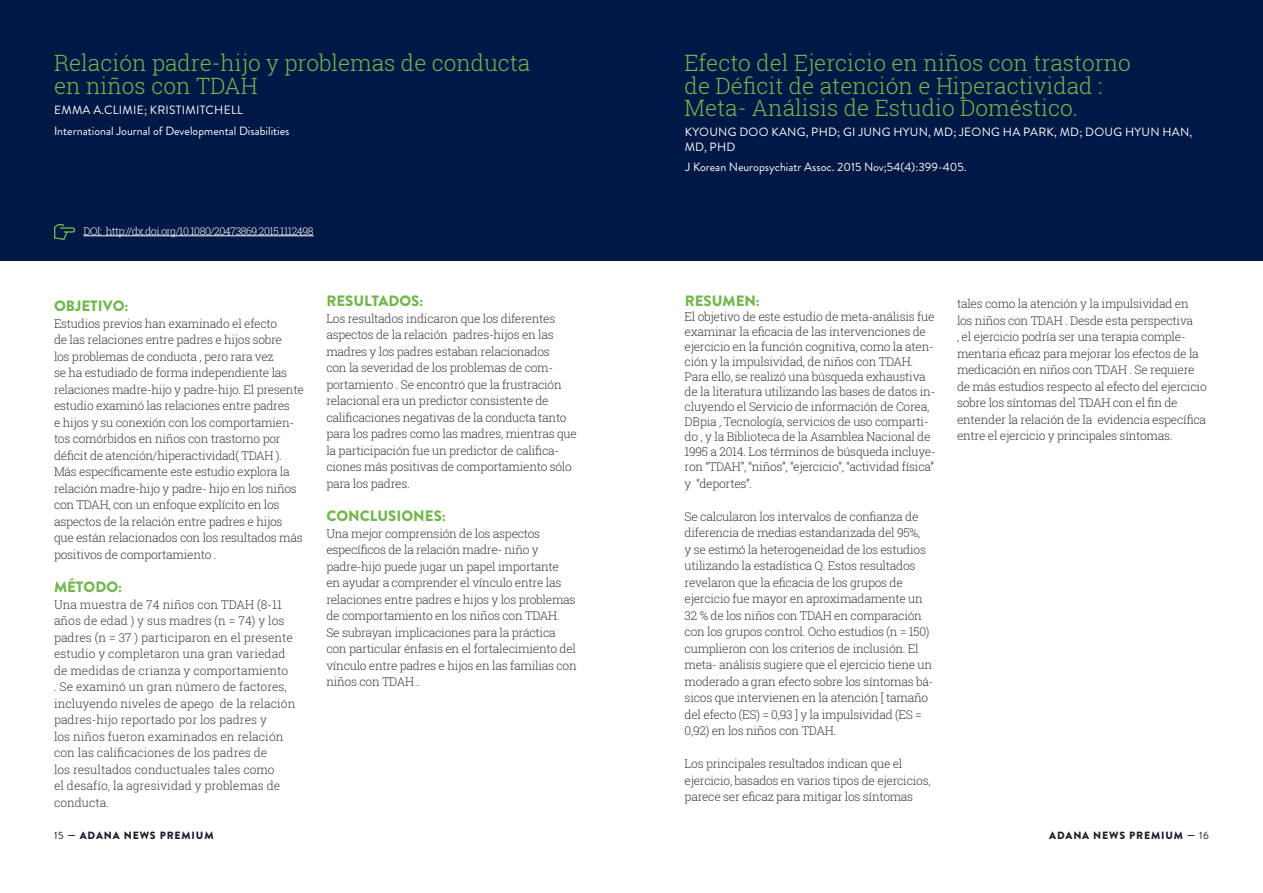
<style>
.page{position:relative;width:1263px;height:893px;background:#fff}
.page>*{position:absolute;margin:0;border:0;box-sizing:border-box;transform-origin:0 0}
.t1{font:300 22.5px/22.5px "Roboto Slab";color:#73b74f}
.t2{font:900 15px "Brandon Grotesque";color:#73b74f}
.t3{font:300 12px/16.5px "Roboto Slab";letter-spacing:-.025em;color:#3c3c3b}
.t4{font:300 12px/16.5px "Roboto Slab";color:#3c3c3b}
.t5{font:12px "Brandon Grotesque";color:#fff}
.t6{font:12px/15px "Brandon Grotesque";letter-spacing:.02em;color:#fff}
.t7{font:300 10.5px "Roboto Slab";letter-spacing:-.045em;color:#fff}
.t8{font:900 10.5px "Brandon Grotesque";letter-spacing:.08em;color:#151d28}
.s1{font-weight:400}
</style>
<div class="page">
<div style="left:0;top:0;width:1263px;height:260px;background:#001845"></div>
<hr style="left:84px;top:236px;width:230px;height:1px;background:#fff">
<svg style="left:54px;top:224px;width:22px;height:16px"></svg>
<h1 class="t1" style="left:54px;top:51px;width:478px">Relación padre-hijo y problemas de conducta en niños con TDAH</h1>
<h1 class="t1" style="left:685px;top:51px;width:448px">Efecto del Ejercicio en niños con trastorno de Déficit de atención e Hiperactividad :</h1>
<p class="t6" style="left:54px;top:102px;width:190px">EMMA A.CLIMIE; KRISTIMITCHELL</p>
<h1 class="t1" style="left:685px;top:96px;width:395px">Meta- Análisis de Estudio Doméstico.</h1>
<p class="t6" style="left:685px;top:125px;width:509px">KYOUNG DOO KANG, PHD; GI JUNG HYUN, MD; JEONG HA PARK, MD; DOUG HYUN HAN,<br>MD, PHD</p>
<p class="t5" style="left:54px;top:122px;width:237px">International Journal of Developmental Disabilities</p>
<p class="t7" style="left:84px;top:224px;width:232px">DOI: http://dx.doi.org/10.1080/20473869.2015.1112498</p>
<p class="t2" style="left:54px;top:295px;width:76px">OBJETIVO:</p>
<p class="t3" style="left:54px;top:315px;width:251px">Estudios previos han examinado el efecto<br>de las relaciones entre padres e hijos sobre<br>los problemas de conducta , pero rara vez<br>se ha estudiado de forma independiente las relaciones madre-hijo y padre-hijo. El presente estudio examinó las relaciones entre padres<br>e hijos y su conexión con los comportamien&shy;tos comórbidos en niños con trastorno por déficit de atención/hiperactividad( TDAH ).<br>Más específicamente este estudio explora la relación madre-hijo y padre- hijo en los niños con TDAH, con un enfoque explícito en los aspectos de la relación entre padres e hijos que están relacionados con los resultados más positivos de comportamiento .</p>
<p class="t2" style="left:54px;top:577px;width:70px">MÉTODO:</p>
<p class="t4" style="left:54px;top:596px;width:243px">Una muestra de 74 niños con TDAH (8-11 años de edad ) y sus madres (n = 74) y los padres (n = 37 ) participaron en el presente estudio y completaron una gran variedad de medidas de crianza y comportamiento<br>. Se examinó un gran número de factores, incluyendo niveles de apego de la relación padres-hijo reportado por los padres y<br>los niños fueron examinados en relación con las calificaciones de los padres de<br>los resultados conductuales tales como<br>el desafío, la agresividad y problemas de conducta.</p>
<p class="t2" style="left:326px;top:290px;width:98px">RESULTADOS:</p>
<p class="t3" style="left:326px;top:310px;width:252px">Los resultados indicaron que los diferentes aspectos de la relación padres-hijos en las madres y los padres estaban relacionados<br>con la severidad de los problemas de com&shy;portamiento . Se encontró que la frustración relacional era un predictor consistente de calificaciones negativas de la conducta tanto para los padres como las madres, mientras que la participación fue un predictor de califica&shy;ciones más positivas de comportamiento sólo para los padres.</p>
<p class="t2" style="left:326px;top:505px;width:121px">CONCLUSIONES:</p>
<p class="t3" style="left:326px;top:525px;width:252px">Una mejor comprensión de los aspectos específicos de la relación madre- niño y padre-hijo puede jugar un papel importante<br>en ayudar a comprender el vínculo entre las relaciones entre padres e hijos y los problemas de comportamiento en los niños con TDAH.<br>Se subrayan implicaciones para la práctica con particular énfasis en el fortalecimiento del vínculo entre padres e hijos en las familias con niños con TDAH .</p>
<p class="t5" style="left:685px;top:158px;width:283px">J Korean Neuropsychiatr Assoc. 2015 Nov;54(4):399-405.</p>
<p class="t2" style="left:685px;top:290px;width:77px">RESUMEN:</p>
<p class="t3" style="left:685px;top:309px;width:253px;line-height:15px">El objetivo de este estudio de meta-análisis fue examinar la eficacia de las intervenciones de ejercicio en la función cognitiva, como la aten&shy;ción y la impulsividad, de niños con TDAH.<br>Para ello, se realizó una búsqueda exhaustiva de la literatura utilizando las bases de datos in&shy;cluyendo el Servicio de información de Corea, DBpia , Tecnología, servicios de uso comparti&shy;do , y la Biblioteca de la Asamblea Nacional de 1995 a 2014. Los términos de búsqueda incluye&shy;ron “TDAH”, “niños”, “ejercicio”, “actividad física”</p>
<p class="t3" style="left:685px;top:475px;width:69px">y “deportes”.</p>
<p class="t3" style="left:685px;top:508px;width:250px">Se calcularon los intervalos de confianza de diferencia de medias estandarizada del 95%,<br>y se estimó la heterogeneidad de los estudios utilizando la estadística Q. Estos resultados revelaron que la eficacia de los grupos de ejercicio fue mayor en aproximadamente un 32 % de los niños con TDAH en comparación con los grupos control. Ocho estudios (n = 150) cumplieron con los criterios de inclusión. El meta- análisis sugiere que el ejercicio tiene un moderado a gran efecto sobre los síntomas bá&shy;sicos que intervienen en la atención [ tamaño del efecto (ES) = 0,93 ] y la impulsividad (ES = 0,92) en los niños con TDAH.</p>
<p class="t3" style="left:685px;top:755px;width:248px">Los principales resultados indican que el ejercicio, basados en varios tipos de ejercicios, parece ser eficaz para mitigar los síntomas</p>
<p class="t3" style="left:957px;top:295px;width:251px">tales como la atención y la impulsividad en los niños con TDAH . Desde esta perspectiva<br>, el ejercicio podría ser una terapia comple&shy;mentaria eficaz para mejorar los efectos de la medicación en niños con TDAH . Se requiere de más estudios respecto al efecto del ejercicio sobre los síntomas del TDAH con el fin de entender la relación de la evidencia específica entre el ejercicio y principales síntomas.</p>
<p class="t8" style="left:54px;top:828px;width:161px"><span class="s1">15</span> — ADANA NEWS PREMIUM</p>
<p class="t8" style="left:1049px;top:828px;width:161px">ADANA NEWS PREMIUM — <span class="s1">16</span></p>
</div>
